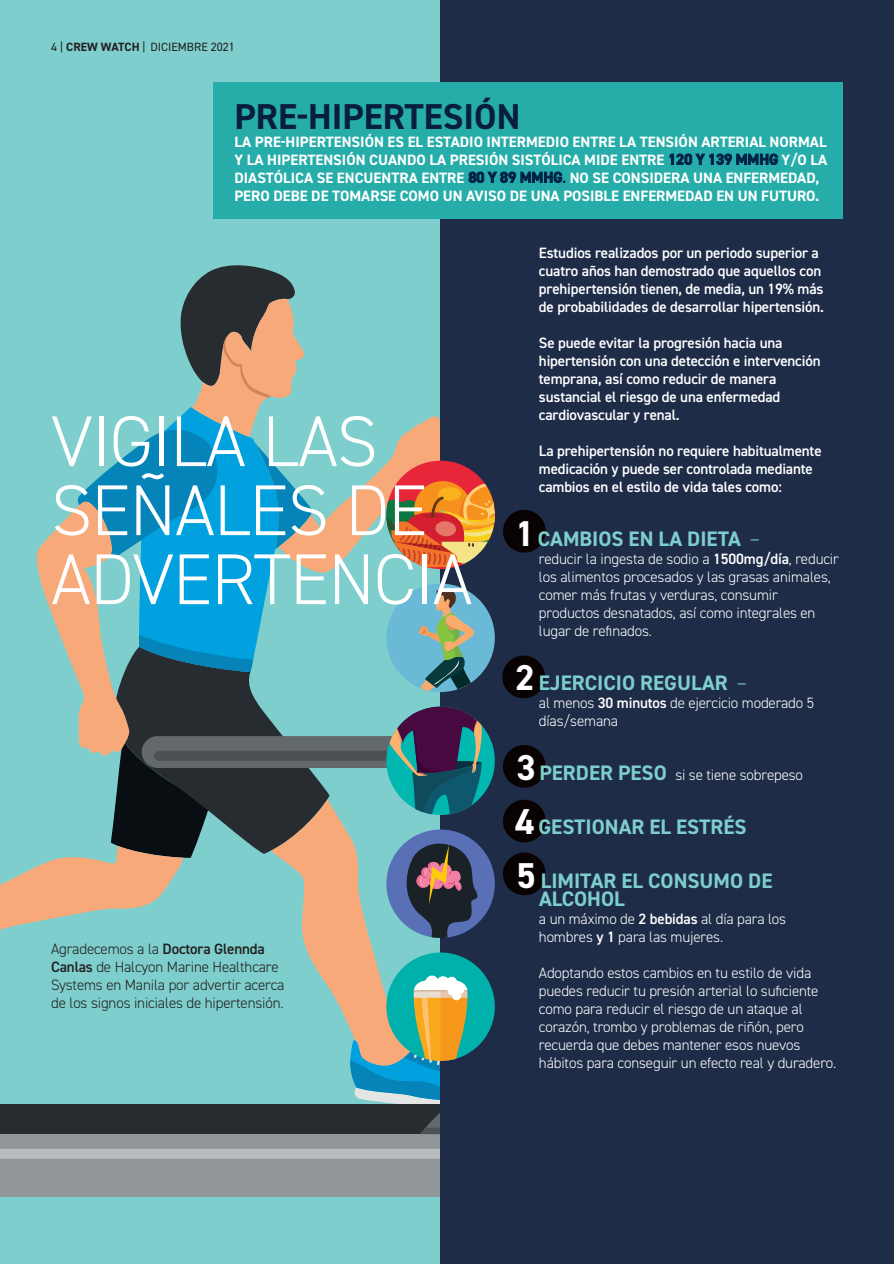
<style>
.page{position:relative;width:894px;height:1264px;background:#fff}
.page>*{position:absolute;margin:0;border:0;box-sizing:border-box;transform-origin:0 0}
.t1{font:300 72px/69px "DIN2014";letter-spacing:-.01em;color:#fff}
.t2{font:700 36px "DIN2014";color:#091d3d}
.t3{font:700 21px/18px "DIN2014";color:#7dcecc}
.t4{font:300 15px/18px "DIN2014";letter-spacing:-.01em;color:#fff}
.t5{font:600 15px/18px "DIN2014";letter-spacing:-.01em;color:#fff}
.t6{font:700 15px/18px "DIN2014";color:#fff}
.t7{font:300 15px/18px "DIN2014";letter-spacing:-.01em;color:#231f20}
.t8{font:12px "DIN2014";color:#231f20}
.s1{font-weight:700}
.s2{color:#002246}
.s3{color:#091d3d}
.s4{font-weight:600}
.s5{font-size:36px;color:#fff}
.s6{font-weight:300}
.s7{font-weight:700;font-size:36px}
.s8{font-weight:700;font-size:21px;color:#7dcecc}
</style>
<div class="page">
<div style="left:0;top:0;width:893px;height:1263px;background:#7dcecc"></div>
<div style="left:440px;top:0;width:453px;height:1263px;background:#1e2c48"></div>
<div style="left:214px;top:82px;width:628px;height:137px;background:#26ada9"></div>
<svg style="left:0;top:265px;width:546px;height:932px"></svg>
<div style="left:447px;top:986px;width:9px;height:8px;background:#fff;border-radius:50%"></div>
<div style="left:455px;top:984px;width:9px;height:9px;background:#fff;border-radius:50%"></div>
<div style="left:452px;top:991px;width:9px;height:9px;background:#fff;border-radius:50%"></div>
<div style="left:502px;top:509px;width:43px;height:43px;background:#080302;border-radius:50%"></div>
<div style="left:502px;top:655px;width:43px;height:43px;background:#080302;border-radius:50%"></div>
<div style="left:502px;top:799px;width:43px;height:43px;background:#080302;border-radius:50%"></div>
<div style="left:502px;top:744px;width:43px;height:43px;background:#080302;border-radius:50%"></div>
<div style="left:502px;top:852px;width:43px;height:43px;background:#080302;border-radius:50%"></div>
<p class="t8" style="left:51px;top:43px;width:185px">4 | <span class="s1">CREW WATCH</span> | DICIEMBRE 2021</p>
<h2 class="t2" style="left:234px;top:104px;width:287px">PRE-HIPERTESIÓN</h2>
<p class="t6" style="left:234px;top:134px;width:594px">LA PRE-HIPERTENSIÓN ES EL ESTADIO INTERMEDIO ENTRE LA TENSIÓN ARTERIAL NORMAL Y LA HIPERTENSIÓN CUANDO LA PRESIÓN SISTÓLICA MIDE ENTRE <span class="s2">120 Y 139 MMHG</span> Y/O LA DIASTÓLICA SE ENCUENTRA ENTRE <span class="s2">80 Y 89 MMHG</span><span class="s3">.</span> NO SE CONSIDERA UNA ENFERMEDAD, PERO DEBE DE TOMARSE COMO UN AVISO DE UNA POSIBLE ENFERMEDAD EN UN FUTURO.</p>
<h1 class="t1" style="left:51px;top:413px;width:422px">VIGILA LAS<br>SEÑALES DE<br>ADVERTENCIA</h1>
<p class="t7" style="left:51px;top:941px;width:235px">Agradecemos a la <span class="s4">Doctora Glennda Canlas</span> de Halcyon Marine Healthcare Systems en Manila por advertir acerca de los signos iniciales de hipertensión.</p>
<p class="t5" style="left:538px;top:245px;width:286px">Estudios realizados por un periodo superior a cuatro años han demostrado que aquellos con prehipertensión tienen, de media, un 19% más de probabilidades de desarrollar hipertensión.</p>
<p class="t5" style="left:538px;top:335px;width:283px">Se puede evitar la progresión hacia una hipertensión con una detección e intervención temprana, así como reducir de manera sustancial el riesgo de una enfermedad cardiovascular y renal.</p>
<p class="t5" style="left:538px;top:443px;width:284px">La prehipertensión no requiere habitualmente medicación y puede ser controlada mediante cambios en el estilo de vida tales como:</p>
<h3 class="t3" style="left:515px;top:531px;width:246px"><span class="s5">1</span> CAMBIOS EN LA DIETA <span class="s6">–</span></h3>
<p class="t4" style="left:538px;top:551px;width:301px">reducir la ingesta de sodio a <span class="s4">1500mg/día</span>, reducir los alimentos procesados y las grasas animales, comer más frutas y verduras, consumir productos desnatados, así como integrales en lugar de refinados.</p>
<h3 class="t3" style="left:515px;top:675px;width:233px"><span class="s5">2</span> EJERCICIO REGULAR <span class="s6">–</span></h3>
<p class="t4" style="left:538px;top:695px;width:276px">al menos <span class="s4">30 minutos</span> de ejercicio moderado 5 días/semana</p>
<p class="t4" style="left:516px;top:767px;width:288px"><span class="s7">3</span> <span class="s8">PERDER PESO</span> si se tiene sobrepeso</p>
<h3 class="t3" style="left:515px;top:819px;width:233px"><span class="s5">4</span> GESTIONAR EL ESTRÉS</h3>
<h3 class="t3" style="left:539px;top:873px;width:235px;text-indent:-22px"><span class="s5">5</span> LIMITAR EL CONSUMO DE<br>ALCOHOL</h3>
<p class="t4" style="left:538px;top:911px;width:249px">a un máximo de <span class="s4">2 bebidas</span> al día para los hombres <span class="s4">y 1</span> para las mujeres.</p>
<p class="t4" style="left:538px;top:965px;width:299px">Adoptando estos cambios en tu estilo de vida puedes reducir tu presión arterial lo suficiente como para reducir el riesgo de un ataque al corazón, trombo y problemas de riñón, pero recuerda que debes mantener esos nuevos hábitos para conseguir un efecto real y duradero.</p>
</div>
